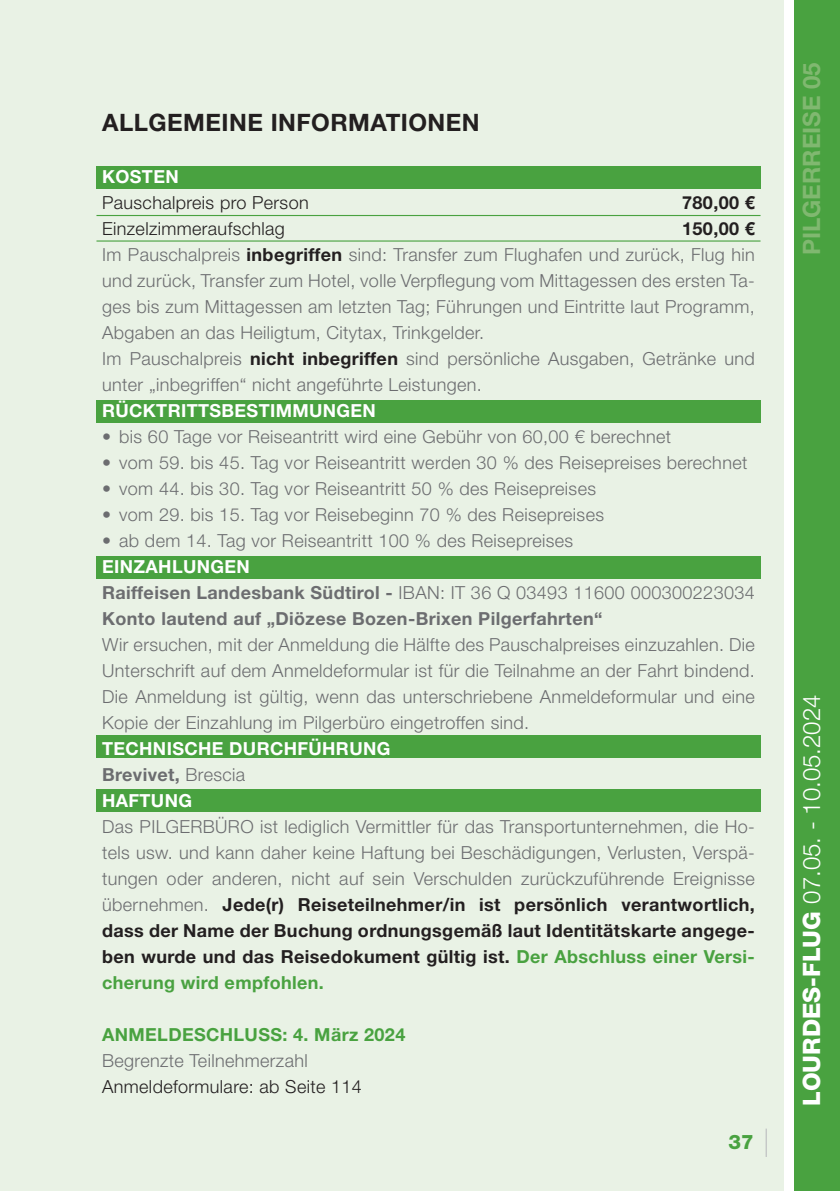
<style>
.page{position:relative;width:840px;height:1191px;background:#fff}
.page>*{position:absolute;margin:0;border:0;box-sizing:border-box;transform-origin:0 0}
.t1{font:300 24px "Helvetica Neue LT Std";color:#fff}
.t2{font:700 24px "Helvetica Neue LT Std";letter-spacing:.02em;color:#231f20}
.t3{font:700 24px "Helvetica Neue LT Std";color:#80b870}
.t4{font:800 20px "Helvetica Neue LT Std";color:#49a240}
.t5{font:300 18px/26px "Helvetica Neue LT Std";letter-spacing:.02em;color:#6c6d70;text-align:justify}
.t6{font:700 18px/26px "Helvetica Neue LT Std";letter-spacing:.02em;color:#6c6d70}
.t7{font:700 18px/26px "Helvetica Neue LT Std";letter-spacing:.02em;color:#fff}
.t8{font:300 18px "Helvetica Neue LT Std";letter-spacing:.02em;color:#231f20}
.t9{font:700 18px "Helvetica Neue LT Std";letter-spacing:.02em;color:#49a240}
.t10{font:700 18px "Helvetica Neue LT Std";color:#231f20}
.s1{font-weight:700;color:#231f20}
.s2{color:#fff}
.s3{font-weight:300}
.s4{color:#6c6d70}
.s5{font-weight:300;color:#6c6d70}
.s6{font-weight:700;color:#49a240}
.s7{font-weight:800}
</style>
<div class="page">
<div style="left:0;top:0;width:782px;height:1191px;background:#e9f2e5"></div>
<div style="left:96px;top:166px;width:664px;height:23px;background:#49a240"></div>
<div style="left:96px;top:556px;width:664px;height:22px;background:#49a240"></div>
<div style="left:96px;top:400px;width:664px;height:23px;background:#49a240"></div>
<div style="left:96px;top:735px;width:664px;height:23px;background:#49a240"></div>
<div style="left:96px;top:789px;width:664px;height:22px;background:#49a240"></div>
<hr style="left:96px;top:215px;width:664px;height:1px;background:#49a240">
<hr style="left:96px;top:240px;width:664px;height:2px;background:#49a240">
<div style="left:794px;top:0;width:45px;height:1191px;background:#49a240"></div>
<svg style="left:765px;top:1129px;width:1px;height:28px"></svg>
<h1 class="t2" style="left:102px;top:107px;width:379px">ALLGEMEINE INFORMATIONEN</h1>
<p class="t7" style="left:102px;top:163px;width:78px">KOSTEN</p>
<p class="t8" style="left:102px;top:192px;width:208px">Pauschalpreis pro Person</p>
<p class="t10" style="left:681px;top:191px;width:74px">780,00 €</p>
<p class="t8" style="left:102px;top:218px;width:184px">Einzelzimmeraufschlag</p>
<p class="t5" style="left:102px;top:215px;width:653px;text-align:left;text-indent:579px"><span class="s1">150,00 € </span>Im Pauschalpreis <span class="s1">inbegriffen</span> sind: Transfer zum Flughafen und zurück, Flug hin und zurück, Transfer zum Hotel, volle Verpflegung vom Mittagessen des ersten Ta&shy;ges bis zum Mittagessen am letzten Tag; Führungen und Eintritte laut Programm, Abgaben an das Heiligtum, Citytax, Trinkgelder.<br>Im Pauschalpreis <span class="s1">nicht inbegriffen</span> sind persönliche Ausgaben, Getränke und unter „inbegriffen“ nicht angeführte Leistungen.</p>
<p class="t7" style="left:102px;top:397px;width:275px">RÜCKTRITTSBESTIMMUNGEN</p>
<p class="t5" style="left:102px;top:423px;width:570px">• bis 60 Tage vor Reiseantritt wird eine Gebühr von 60,00 € berechnet</p>
<p class="t5" style="left:102px;top:449px;width:646px">• vom 59. bis 45. Tag vor Reiseantritt werden 30 % des Reisepreises berechnet</p>
<p class="t5" style="left:102px;top:475px;width:495px">• vom 44. bis 30. Tag vor Reiseantritt 50 % des Reisepreises</p>
<p class="t5" style="left:102px;top:501px;width:503px">• vom 29. bis 15. Tag vor Reisebeginn 70 % des Reisepreises</p>
<p class="t5" style="left:102px;top:527px;width:472px">• ab dem 14. Tag vor Reiseantritt 100 % des Reisepreises</p>
<p class="t6" style="left:102px;top:553px;width:653px"><span class="s2">EINZAHLUNGEN<br></span>Raiffeisen Landesbank Südtirol - <span class="s3">IBAN: IT 36 Q 03493 11600 000300223034<br></span>Konto lautend auf „Diözese Bozen-Brixen Pilgerfahrten“</p>
<p class="t5" style="left:102px;top:631px;width:654px">Wir ersuchen, mit der Anmeldung die Hälfte des Pauschalpreises einzuzahlen. Die Unterschrift auf dem Anmeldeformular ist für die Teilnahme an der Fahrt bindend.<br>Die Anmeldung ist gültig, wenn das unterschriebene Anmeldeformular und eine Kopie der Einzahlung im Pilgerbüro eingetroffen sind.</p>
<p class="t7" style="left:102px;top:735px;width:289px">TECHNISCHE DURCHFÜHRUNG<br><span class="s4">Brevivet,</span> <span class="s5">Brescia<br></span>HAFTUNG</p>
<p class="t5" style="left:102px;top:813px;width:654px">Das PILGERBÜRO ist lediglich Vermittler für das Transportunternehmen, die Ho&shy;tels usw. und kann daher keine Haftung bei Beschädigungen, Verlusten, Verspä&shy;tungen oder anderen, nicht auf sein Verschulden zurückzuführende Ereignisse übernehmen. <span class="s1">Jede(r) Reiseteilnehmer/in ist persönlich verantwortlich, dass der Name der Buchung ordnungsgemäß laut Identitätskarte angege&shy;ben wurde und das Reisedokument gültig ist.</span> <span class="s6">Der Abschluss einer Versi&shy;cherung wird empfohlen.</span></p>
<p class="t9" style="left:102px;top:1023px;width:304px">ANMELDESCHLUSS: 4. März 2024</p>
<p class="t5" style="left:102px;top:1047px;width:207px">Begrenzte Teilnehmerzahl</p>
<p class="t8" style="left:102px;top:1075px;width:261px">Anmeldeformulare: ab Seite 114</p>
<p class="t4" style="left:728px;top:1129px;width:27px">37</p>
<h1 class="t3" style="left:796px;top:255px;width:194px;rotate:-90deg">PILGERREISE 05</h1>
<h1 class="t1" style="left:796px;top:1106px;width:413px;rotate:-90deg"><span class="s7">LOURDES-FLUG</span> 07.05. - 10.05.2024</h1>
</div>
